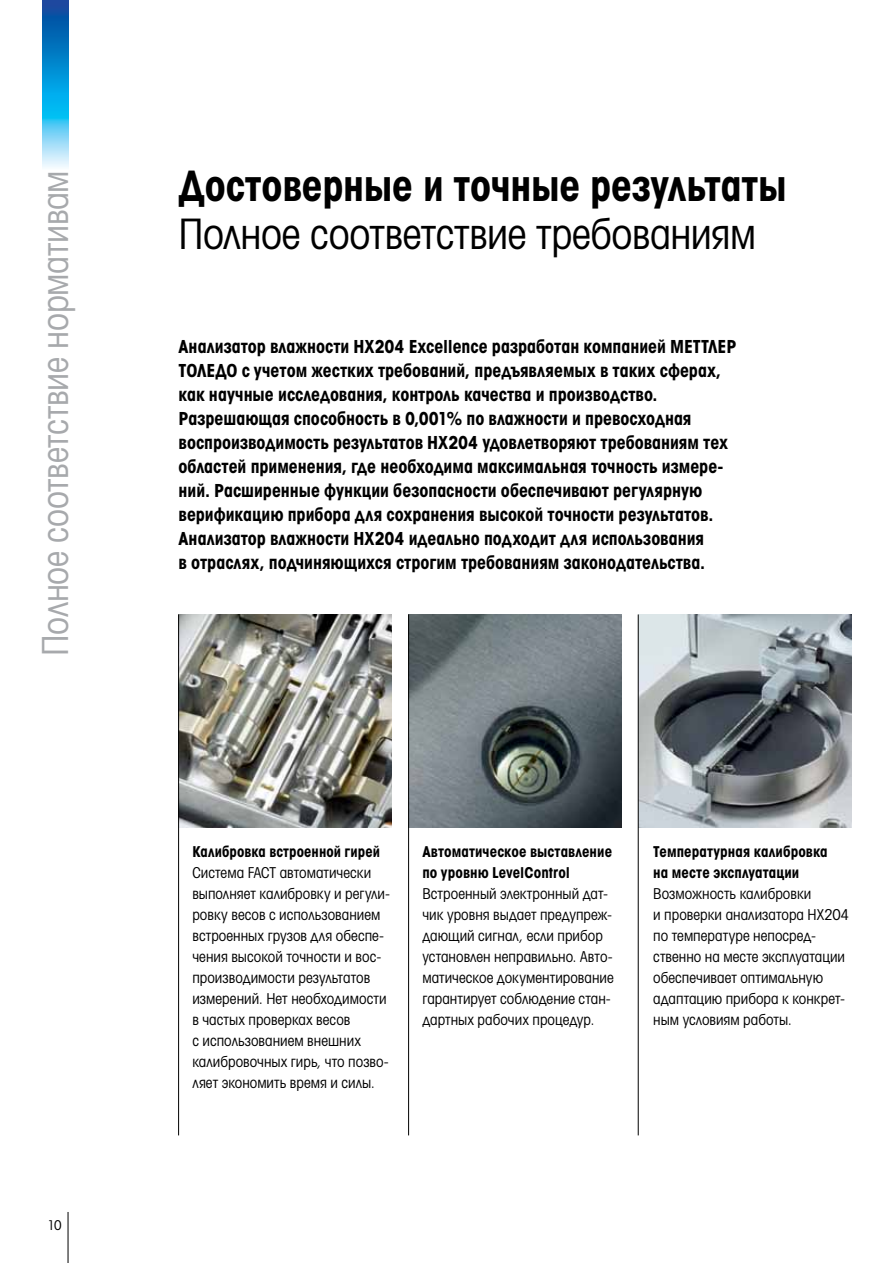
<style>
.page{position:relative;width:893px;height:1263px;background:#fff}
.page>*{position:absolute;margin:0;border:0;box-sizing:border-box;transform-origin:0 0}
.t1{font:42px "Avant Garde Gothic Cd Bk CITC";letter-spacing:-.01em;color:#000}
.t2{font:42px "Avant Garde Gothic Cd Bd CITC";letter-spacing:-.005em;color:#000}
.t3{font:36px "Avant Garde Gothic Cd Bk CITC";letter-spacing:-.01em;color:#a7a9ac}
.t4{font:18px/24px "Avant Garde Gothic Cd Bd CITC";color:#000}
.t5{font:15px/21px "Avant Garde Gothic Cd Bk CITC";color:#000}
.t6{font:15px/21px "Avant Garde Gothic Cd Bd CITC";letter-spacing:.005em;color:#000}
.t7{font:13.5px "Avant Garde Gothic Cd Bk CITC";color:#000}
</style>
<div class="page">
<img style="left:43px;top:0;width:25px;height:168px">
<hr style="left:68px;top:1212px;width:1px;height:51px;background:#000">
<img style="left:409px;top:614px;width:212px;height:213px">
<img style="left:639px;top:614px;width:213px;height:213px">
<hr style="left:408px;top:614px;width:1px;height:521px;background:#000">
<hr style="left:638px;top:614px;width:1px;height:521px;background:#000">
<img style="left:179px;top:614px;width:212px;height:213px">
<hr style="left:178px;top:614px;width:1px;height:521px;background:#000">
<h2 class="t3" style="left:33px;top:656px;width:487px;rotate:-90deg">Полное соответствие нормативам</h2>
<p class="t7" style="left:48px;top:1217px;width:16px">10</p>
<h1 class="t2" style="left:179px;top:158px;width:610px">Достоверные и точные результаты</h1>
<h1 class="t1" style="left:179px;top:207px;width:579px">Полное соответствие требованиям</h1>
<p class="t4" style="left:179px;top:334px;width:559px">Анализатор влажности HX204 Excellence разработан компанией МЕТТЛЕР ТОЛЕДО с учетом жестких требований, предъявляемых в таких сферах, как научные исследования, контроль качества и производство.<br>Разрешающая способность в 0,001% по влажности и превосходная воспроизводимость результатов HX204 удовлетворяют требованиям тех областей применения, где необходима максимальная точность измере&shy;ний. Расширенные функции безопасности обеспечивают регулярную верификацию прибора для сохранения высокой точности результатов.<br>Анализатор влажности HX204 идеально подходит для использования<br>в отраслях, подчиняющихся строгим требованиям законодательства.</p>
<p class="t6" style="left:192px;top:841px;width:189px">Калибровка встроенной гирей</p>
<p class="t5" style="left:192px;top:862px;width:199px">Система FACT автоматически выполняет калибровку и регули&shy;ровку весов с использованием встроенных грузов для обеспе&shy;чения высокой точности и вос&shy;производимости результатов измерений. Нет необходимости в частых проверках весов<br>с использованием внешних калибровочных гирь, что позво&shy;ляет экономить время и силы.</p>
<p class="t6" style="left:422px;top:841px;width:191px">Автоматическое выставление по уровню LevelControl</p>
<p class="t5" style="left:422px;top:883px;width:193px">Встроенный электронный дат&shy;чик уровня выдает предупреж&shy;дающий сигнал, если прибор установлен неправильно. Авто&shy;матическое документирование гарантирует соблюдение стан&shy;дартных рабочих процедур.</p>
<p class="t6" style="left:653px;top:841px;width:176px">Температурная калибровка на месте эксплуатации</p>
<p class="t5" style="left:653px;top:883px;width:198px">Возможность калибровки<br>и проверки анализатора HX204 по температуре непосред&shy;ственно на месте эксплуатации обеспечивает оптимальную адаптацию прибора к конкрет&shy;ным условиям работы.</p>
</div>
